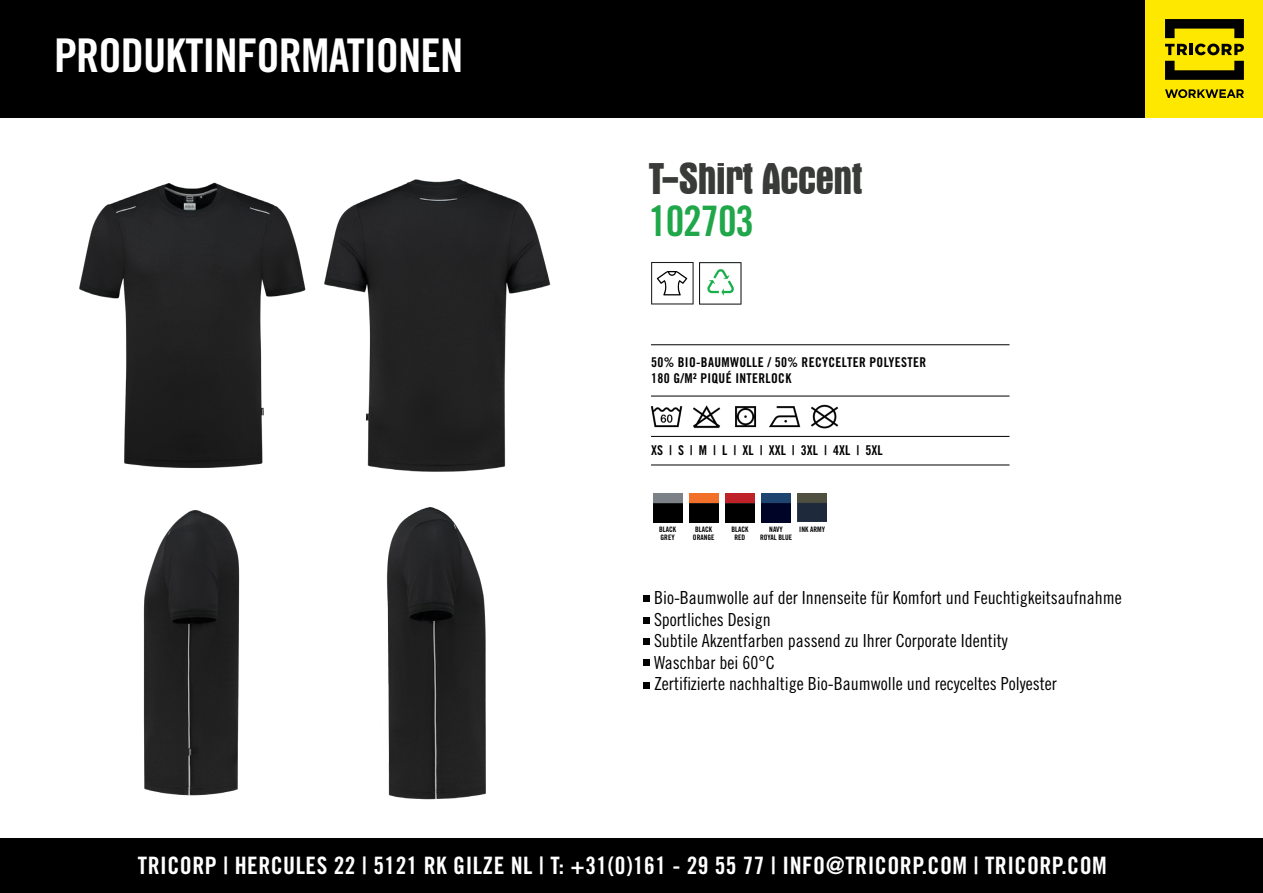
<style>
.page{position:relative;width:1263px;height:893px;background:#fff}
.page>*{position:absolute;margin:0;border:0;box-sizing:border-box;transform-origin:0 0}
.t1{font:46.5px "Trade Gothic LT Std Bd Cn 20";letter-spacing:-.02em;color:#fff}
.t2{font:700 condensed 45px "Aurora BT";letter-spacing:-.025em;color:#393b38}
.t3{font:42px "Trade Gothic LT Std Bd Cn 20";letter-spacing:-.03em;color:#1fa74a}
.t4{font:24px "Trade Gothic LT Std Bd Cn 20";letter-spacing:.02em;color:#fff}
.t5{font:18px/21.6px "Trade Gothic LT Std Cn 18";color:#000}
.t6{font:13.5px/16.5px "Trade Gothic LT Std Bd Cn 20";letter-spacing:.025em;color:#000}
.t7{font:13.5px "Trade Gothic LT Std Bd Cn 20";color:#000}
.t8{font:7.5px/7.5px "Trade Gothic LT Std Bd Cn 20";color:#000;text-align:center}
</style>
<div class="page">
<div style="left:0;top:0;width:1263px;height:117px;background:#000"></div>
<div style="left:1146px;top:0;width:117px;height:117px;background:#ffe800"></div>
<svg style="left:1165px;top:44px;width:79px;height:11px"></svg>
<svg style="left:1165px;top:19px;width:79px;height:19px"></svg>
<svg style="left:1165px;top:61px;width:79px;height:19px"></svg>
<svg style="left:1165px;top:89px;width:79px;height:9px"></svg>
<div style="left:0;top:839px;width:1263px;height:54px;background:#000"></div>
<img style="left:79px;top:182px;width:207px;height:287px">
<img style="left:286px;top:179px;width:265px;height:293px">
<hr style="left:651px;top:344px;width:358px;height:1px;background:#000">
<hr style="left:651px;top:396px;width:358px;height:1px;background:#000">
<hr style="left:651px;top:436px;width:358px;height:1px;background:#000">
<hr style="left:651px;top:465px;width:358px;height:1px;background:#000">
<img style="left:650px;top:406px;width:33px;height:22px">
<img style="left:693px;top:405px;width:28px;height:24px">
<img style="left:735px;top:406px;width:22px;height:22px">
<img style="left:769px;top:406px;width:32px;height:22px">
<img style="left:811px;top:404px;width:28px;height:25px">
<img style="left:653px;top:493px;width:29px;height:29px">
<img style="left:689px;top:493px;width:29px;height:29px">
<img style="left:725px;top:493px;width:29px;height:29px">
<img style="left:761px;top:493px;width:29px;height:29px">
<img style="left:798px;top:493px;width:29px;height:29px">
<svg style="left:651px;top:262px;width:90px;height:43px"></svg>
<img style="left:143px;top:510px;width:97px;height:286px">
<img style="left:386px;top:507px;width:100px;height:293px">
<svg style="left:643px;top:595px;width:6px;height:6px"></svg>
<svg style="left:643px;top:617px;width:6px;height:6px"></svg>
<svg style="left:643px;top:638px;width:6px;height:6px"></svg>
<svg style="left:643px;top:659px;width:6px;height:6px"></svg>
<svg style="left:643px;top:682px;width:6px;height:6px"></svg>
<h1 class="t1" style="left:54px;top:27px;width:411px">PRODUKTINFORMATIONEN</h1>
<h2 class="t2" style="left:648px;top:153px;width:216px">T-Shirt Accent</h2>
<h3 class="t3" style="left:648px;top:195px;width:107px">102703</h3>
<p class="t6" style="left:651px;top:354px;width:277px">50% BIO-BAUMWOLLE / 50% RECYCELTER POLYESTER<br>180 G/M² PIQUÉ INTERLOCK</p>
<p class="t7" style="left:651px;top:442px;width:233px">XS | S | M | L | XL | XXL | 3XL | 4XL | 5XL</p>
<p class="t8" style="left:659px;top:526px;width:19px;text-align:left">BLACK<br>GREY</p>
<p class="t8" style="left:693px;top:526px;width:23px">BLACK<br>ORANGE</p>
<p class="t8" style="left:731px;top:526px;width:19px">BLACK<br>RED</p>
<p class="t8" style="left:760px;top:526px;width:34px">NAVY<br>ROYAL BLUE</p>
<p class="t8" style="left:799px;top:526px;width:27px">INK ARMY</p>
<p class="t5" style="left:654px;top:587px;width:469px">Bio-Baumwolle auf der Innenseite für Komfort und Feuchtigkeitsaufnahme Sportliches Design<br>Subtile Akzentfarben passend zu Ihrer Corporate Identity<br>Waschbar bei 60°C<br>Zertifizierte nachhaltige Bio-Baumwolle und recyceltes Polyester</p>
<h3 class="t4" style="left:138px;top:850px;width:970px">TRICORP | HERCULES 22 | 5121 RK GILZE NL | T: +31(0)161 - 29 55 77 | INFO@TRICORP.COM | TRICORP.COM</h3>
</div>
